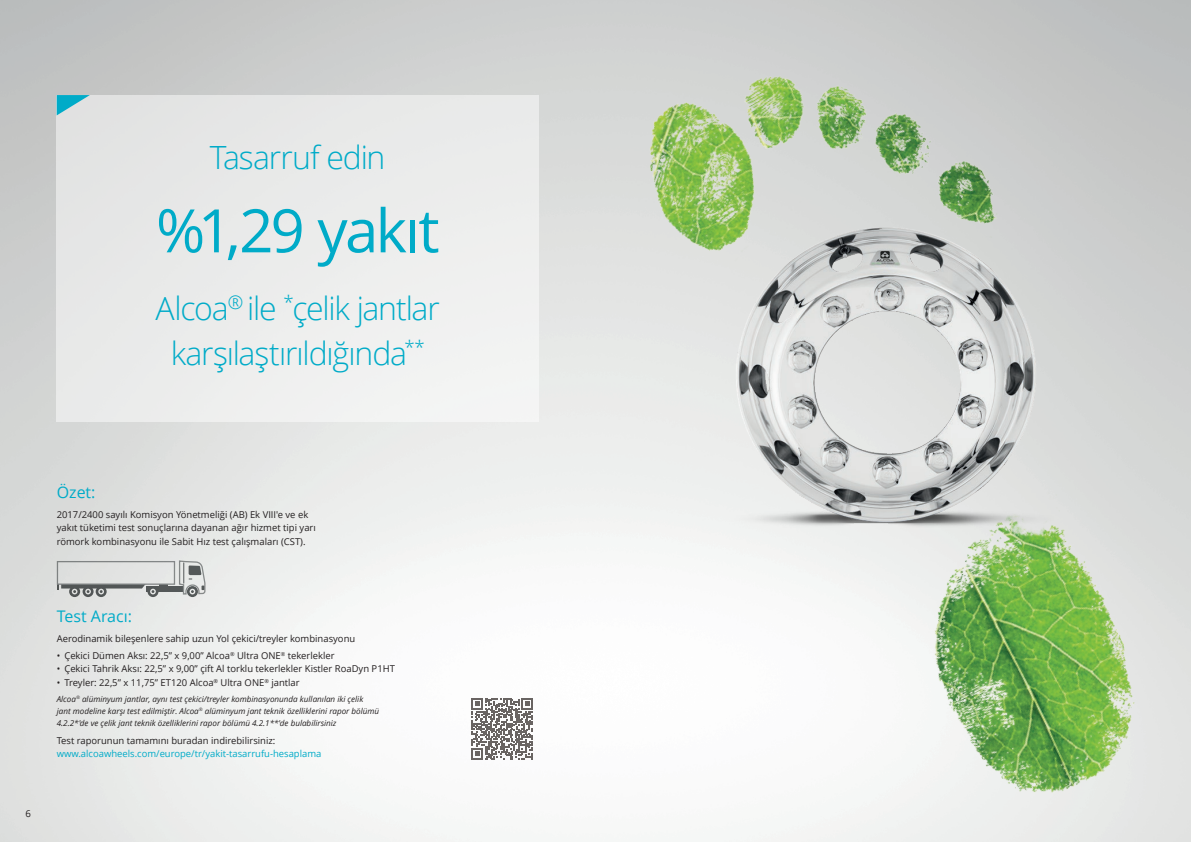
<style>
.page{position:relative;width:1191px;height:842px;background:#fff}
.page>*{position:absolute;margin:0;border:0;box-sizing:border-box;transform-origin:0 0}
.t1{font:60px "Open Sans";letter-spacing:-.045em;color:#00abc8}
.t2{font:300 32px/45px "Open Sans";letter-spacing:-.04em;color:#00abc8;text-align:center}
.t3{font:16px "Open Sans";color:#00abc8}
.t4{font:9.6px "Open Sans";color:#231f20}
.t5{font:9.4px/13.5px "Open Sans";color:#231f20}
.t6{font:9.4px "Open Sans";color:#00abc8}
.t7{font:italic 8.1px/12.1px "Open Sans";color:#231f20}
</style>
<div class="page">
<img style="left:0;top:0;width:1191px;height:842px">
<img style="left:866px;top:447px;width:325px;height:385px">
<img style="left:585px;top:0;width:472px;height:302px">
<img style="left:639px;top:208px;width:494px;height:329px">
<svg style="left:471px;top:698px;width:62px;height:61px"></svg>
<div style="left:57px;top:95px;width:482px;height:327px;background:#ebeceb"></div>
<svg style="left:57px;top:95px;width:33px;height:20px"></svg>
<div style="left:146px;top:585px;width:39px;height:6px;background:#545959"></div>
<svg style="left:57px;top:585px;width:111px;height:12px"></svg>
<div style="left:57px;top:562px;width:117px;height:22px;background:#e2e3e2"></div>
<div style="left:57px;top:561px;width:118px;height:24px;border:1px solid #939697"></div>
<svg style="left:178px;top:560px;width:28px;height:37px"></svg>
<h2 class="t2" style="left:210px;top:134px;width:177px">Tasarruf edin</h2>
<h1 class="t1" style="left:156px;top:189px;width:285px">%1,29 yakıt</h1>
<h2 class="t2" style="left:156px;top:285px;width:286px">Alcoa<sup>®</sup> ile <sup>*</sup>çelik jantlar karşılaştırıldığında<sup>**</sup></h2>
<h3 class="t3" style="left:57px;top:482px;width:40px">Özet:</h3>
<p class="t5" style="left:57px;top:507px;width:261px">2017/2400 sayılı Komisyon Yönetmeliği (AB) Ek VIII'e ve ek yakıt tüketimi test sonuçlarına dayanan ağır hizmet tipi yarı römork kombinasyonu ile Sabit Hız test çalışmaları (CST).</p>
<p class="t4" style="left:26px;top:807px;width:7px">6</p>
<h3 class="t3" style="left:57px;top:606px;width:77px">Test Aracı:</h3>
<p class="t5" style="left:57px;top:631px;width:300px">Aerodinamik bileşenlere sahip uzun Yol çekici/treyler kombinasyonu</p>
<p class="t5" style="left:57px;top:648px;width:279px">• Çekici Dümen Aksı: 22,5” x 9,00” Alcoa<sup>®</sup> Ultra ONE<sup>®</sup> tekerlekler</p>
<p class="t5" style="left:57px;top:662px;width:340px">• Çekici Tahrik Aksı: 22,5” x 9,00” çift Al torklu tekerlekler Kistler RoaDyn P1HT</p>
<p class="t5" style="left:57px;top:675px;width:244px">• Treyler: 22,5” x 11,75” ET120 Alcoa<sup>®</sup> Ultra ONE<sup>®</sup> jantlar</p>
<p class="t7" style="left:57px;top:693px;width:324px">Alcoa<sup>®</sup> alüminyum jantlar, aynı test çekici/treyler kombinasyonunda kullanılan iki çelik<br>jant modeline karşı test edilmiştir. Alcoa<sup>®</sup> alüminyum jant teknik özelliklerini rapor bölümü<br>4.2.2*'de ve çelik jant teknik özelliklerini rapor bölümü 4.2.1**'de bulabilirsiniz</p>
<p class="t5" style="left:57px;top:733px;width:220px">Test raporunun tamamını buradan indirebilirsiniz:</p>
<p class="t6" style="left:57px;top:747px;width:266px">www.alcoawheels.com/europe/tr/yakit-tasarrufu-hesaplama</p>
</div>
